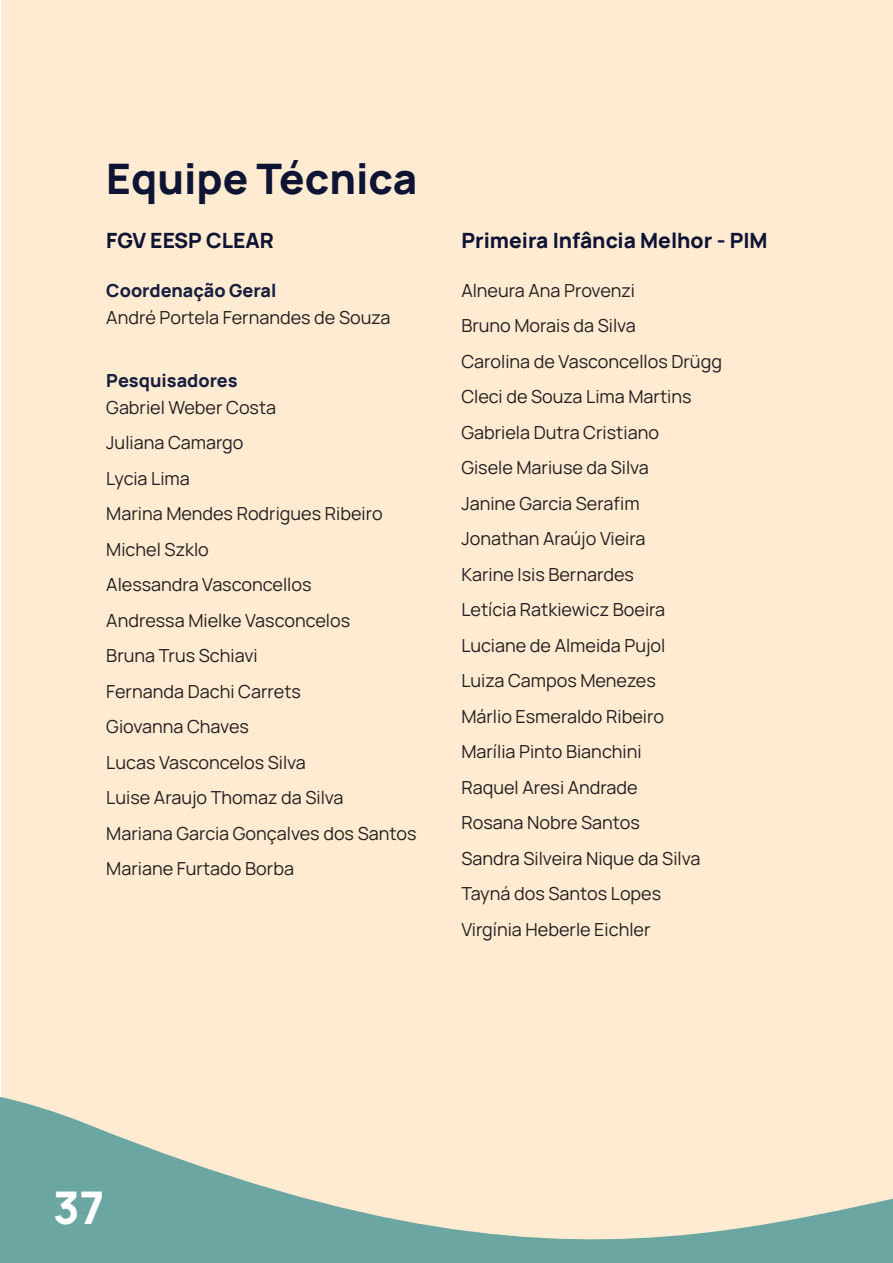
<style>
.page{position:relative;width:893px;height:1263px;background:#fff}
.page>*{position:absolute;margin:0;border:0;box-sizing:border-box;transform-origin:0 0}
.t1{font:200 45px "Manrope";color:#fff}
.t2{font:200 42px "Manrope";color:#0f1435}
.t3{font:200 21px "Manrope";color:#0f1435}
.t4{font:200 18px/35.5px "Manrope";color:#231f20}
.t5{font:200 18px "Manrope";color:#181e3f}
</style>
<div class="page">
<div style="left:1px;top:1px;width:891px;height:1261px;background:#feebd1"></div>
<svg style="left:0;top:913px;width:893px;height:350px"></svg>
<h2 class="t2" style="left:106px;top:149px;width:313px">Equipe Técnica</h2>
<p class="t3" style="left:106px;top:225px;width:169px">FGV EESP CLEAR</p>
<p class="t5" style="left:106px;top:278px;width:172px">Coordenação Geral</p>
<p class="t4" style="left:106px;top:299px;width:286px">André Portela Fernandes de Souza</p>
<p class="t5" style="left:106px;top:367px;width:133px">Pesquisadores</p>
<p class="t4" style="left:106px;top:388px;width:312px">Gabriel Weber Costa<br>Juliana Camargo<br>Lycia Lima<br>Marina Mendes Rodrigues Ribeiro<br>Michel Szklo<br>Alessandra Vasconcellos<br>Andressa Mielke Vasconcelos<br>Bruna Trus Schiavi<br>Fernanda Dachi Carrets<br>Giovanna Chaves<br>Lucas Vasconcelos Silva<br>Luise Araujo Thomaz da Silva<br>Mariana Garcia Gonçalves dos Santos<br>Mariane Furtado Borba</p>
<p class="t3" style="left:461px;top:225px;width:308px">Primeira Infância Melhor - PIM</p>
<p class="t4" style="left:461px;top:272px;width:262px">Alneura Ana Provenzi<br>Bruno Morais da Silva<br>Carolina de Vasconcellos Drügg<br>Cleci de Souza Lima Martins<br>Gabriela Dutra Cristiano<br>Gisele Mariuse da Silva<br>Janine Garcia Serafim<br>Jonathan Araújo Vieira<br>Karine Isis Bernardes<br>Letícia Ratkiewicz Boeira<br>Luciane de Almeida Pujol<br>Luiza Campos Menezes<br>Márlio Esmeraldo Ribeiro<br>Marília Pinto Bianchini<br>Raquel Aresi Andrade<br>Rosana Nobre Santos<br>Sandra Silveira Nique da Silva<br>Tayná dos Santos Lopes<br>Virgínia Heberle Eichler</p>
<h1 class="t1" style="left:53px;top:1176px;width:53px">37</h1>
</div>
